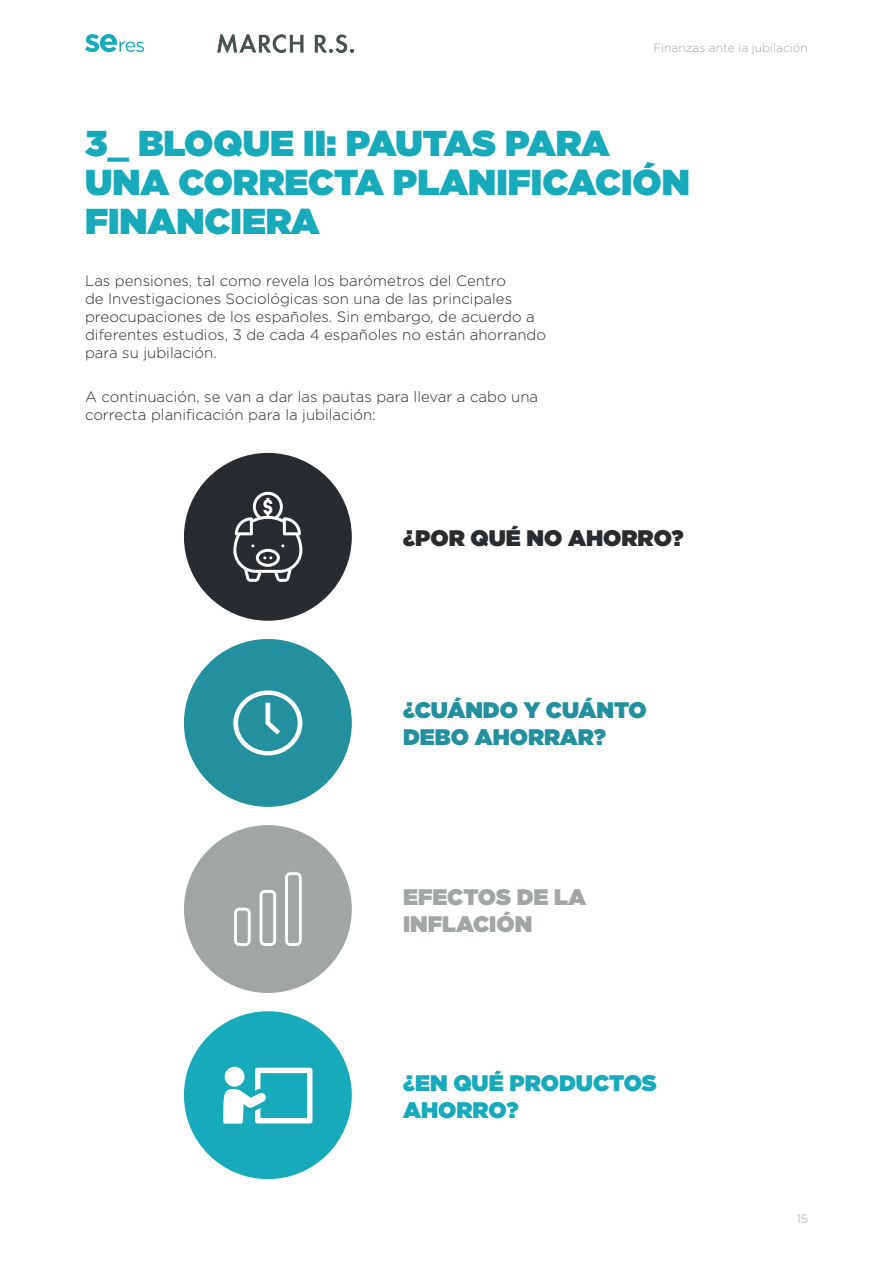
<style>
.page{position:relative;width:893px;height:1263px;background:#fff}
.page>*{position:absolute;margin:0;border:0;box-sizing:border-box;transform-origin:0 0}
.t1{font:900 36px/39px "Gotham";color:#16aabb}
.t2{font:900 22.5px/27px "Gotham";color:#23909f}
.t3{font:900 22.5px/27px "Gotham";color:#16aabb}
.t4{font:900 22.5px/27px "Gotham";color:#a1a5a6}
.t5{font:900 22.5px "Gotham";color:#292c2f}
.t6{font:300 15px/18px "Gotham";color:#292c2f}
.t7{font:300 12px "Gotham";color:#a1a5a6}
</style>
<div class="page">
<svg style="left:85px;top:34px;width:59px;height:18px"></svg>
<img style="left:217px;top:34px;width:137px;height:18px">
<div style="left:184px;top:639px;width:168px;height:168px;background:#23909f;border-radius:50%"></div>
<div style="left:184px;top:453px;width:168px;height:168px;background:#292c2f;border-radius:50%"></div>
<div style="left:184px;top:825px;width:168px;height:168px;background:#a1a5a6;border-radius:50%"></div>
<div style="left:184px;top:1011px;width:168px;height:168px;background:#16aabb;border-radius:50%"></div>
<svg style="left:234px;top:872px;width:68px;height:74px"></svg>
<svg style="left:233px;top:491px;width:69px;height:91px"></svg>
<svg style="left:233px;top:690px;width:69px;height:65px"></svg>
<svg style="left:223px;top:1068px;width:89px;height:56px"></svg>
<div style="left:225px;top:1067px;width:20px;height:20px;background:#fff;border-radius:50%"></div>
<p class="t7" style="left:653px;top:40px;width:156px">Finanzas ante la jubilación</p>
<h1 class="t1" style="left:85px;top:124px;width:606px">3_ BLOQUE II: PAUTAS PARA<br>UNA CORRECTA PLANIFICACIÓN<br>FINANCIERA</h1>
<p class="t6" style="left:85px;top:272px;width:463px">Las pensiones, tal como revela los barómetros del Centro<br>de Investigaciones Sociológicas son una de las principales preocupaciones de los españoles. Sin embargo, de acuerdo a diferentes estudios, 3 de cada 4 españoles no están ahorrando para su jubilación.</p>
<p class="t6" style="left:85px;top:387px;width:455px">A continuación, se van a dar las pautas para llevar a cabo una correcta planificación para la jubilación:</p>
<h2 class="t5" style="left:403px;top:522px;width:282px">¿POR QUÉ NO AHORRO?</h2>
<h2 class="t2" style="left:403px;top:697px;width:245px">¿CUÁNDO Y CUÁNTO<br>DEBO AHORRAR?</h2>
<h2 class="t4" style="left:403px;top:883px;width:184px">EFECTOS DE LA<br>INFLACIÓN</h2>
<h2 class="t3" style="left:403px;top:1069px;width:255px">¿EN QUÉ PRODUCTOS<br>AHORRO?</h2>
<p class="t7" style="left:797px;top:1211px;width:13px">15</p>
</div>
